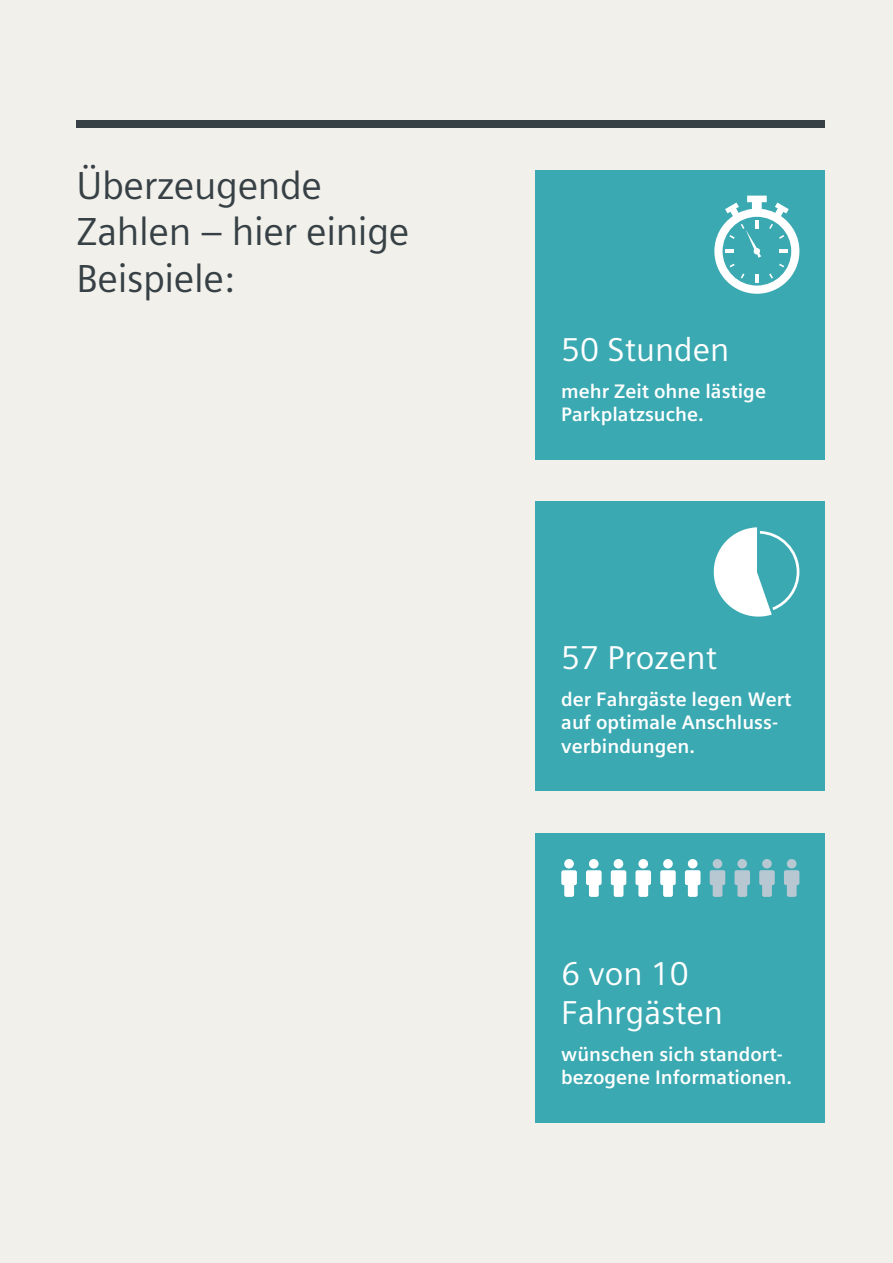
<style>
.page{position:relative;width:893px;height:1263px;background:#f1f0eb}
.page>*{position:absolute;margin:0;border:0;box-sizing:border-box;transform-origin:0 0}
._01__Headline__26pt{font:39px/46.8px "Siemens Sans Global";letter-spacing:-.01em;color:#364045}
._01__Headline__22pt{font:33px/39.6px "Siemens Sans Global";color:#fff}
._02__Subhead_Intro{font:700 19.5px/23.4px "Siemens Sans Global";color:#fff}
</style>
<div class="page">
<div style="left:77px;top:120px;width:748px;height:8px;background:#364045"></div>
<div style="left:536px;top:170px;width:289px;height:289px;background:#3ba9b2"></div>
<svg style="left:714px;top:196px;width:85px;height:98px"></svg>
<div style="left:536px;top:502px;width:289px;height:289px;background:#3ba9b2"></div>
<svg style="left:713px;top:527px;width:86px;height:90px"></svg>
<div style="left:536px;top:833px;width:289px;height:290px;background:#3ba9b2"></div>
<svg style="left:561px;top:870px;width:16px;height:27px"></svg>
<div style="left:564px;top:859px;width:10px;height:9px;background:#fff;border-radius:50%"></div>
<svg style="left:586px;top:870px;width:16px;height:27px"></svg>
<div style="left:589px;top:859px;width:10px;height:9px;background:#fff;border-radius:50%"></div>
<svg style="left:611px;top:870px;width:15px;height:27px"></svg>
<div style="left:614px;top:859px;width:9px;height:9px;background:#fff;border-radius:50%"></div>
<svg style="left:635px;top:870px;width:16px;height:27px"></svg>
<div style="left:638px;top:859px;width:10px;height:9px;background:#fff;border-radius:50%"></div>
<svg style="left:660px;top:870px;width:16px;height:27px"></svg>
<div style="left:663px;top:859px;width:10px;height:9px;background:#fff;border-radius:50%"></div>
<svg style="left:685px;top:870px;width:15px;height:27px"></svg>
<div style="left:688px;top:859px;width:9px;height:9px;background:#fff;border-radius:50%"></div>
<div style="left:713px;top:859px;width:9px;height:9px;background:#b7c8d2;border-radius:50%"></div>
<svg style="left:710px;top:870px;width:15px;height:27px"></svg>
<svg style="left:734px;top:870px;width:16px;height:27px"></svg>
<div style="left:762px;top:859px;width:10px;height:9px;background:#b7c8d2;border-radius:50%"></div>
<svg style="left:759px;top:870px;width:16px;height:27px"></svg>
<div style="left:787px;top:859px;width:9px;height:9px;background:#b7c8d2;border-radius:50%"></div>
<svg style="left:784px;top:870px;width:15px;height:27px"></svg>
<div style="left:737px;top:859px;width:10px;height:9px;background:#b7c8d2;border-radius:50%"></div>
<p class="_01__Headline__26pt" style="left:77px;top:162px;width:334px">Überzeugende<br>Zahlen – hier einige<br>Beispiele:</p>
<p class="_01__Headline__22pt" style="left:561px;top:330px;width:169px">50 Stunden</p>
<p class="_02__Subhead_Intro" style="left:561px;top:379px;width:206px">mehr Zeit ohne lästige<br>Parkplatzsuche.</p>
<p class="_01__Headline__22pt" style="left:561px;top:638px;width:157px">57 Prozent</p>
<p class="_02__Subhead_Intro" style="left:561px;top:688px;width:232px">der Fahrgäste legen Wert auf optimale Anschluss&shy;verbindungen.</p>
<p class="_01__Headline__22pt" style="left:561px;top:954px;width:163px">6 von 10<br>Fahrgästen</p>
<p class="_02__Subhead_Intro" style="left:561px;top:1043px;width:232px">wünschen sich standort&shy;bezogene Informationen.</p>
</div>
